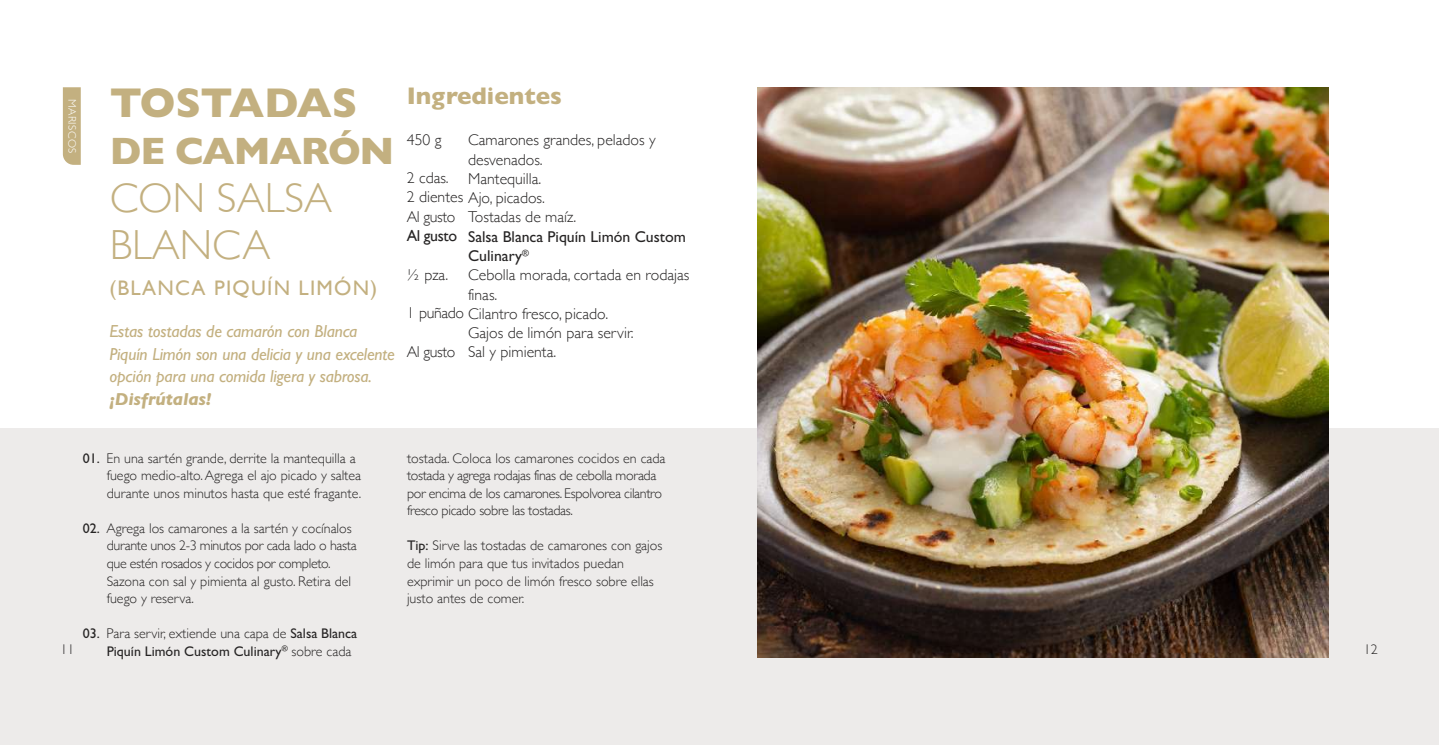
<style>
.page{position:relative;width:1439px;height:745px;background:#fff}
.page>*{position:absolute;margin:0;border:0;box-sizing:border-box;transform-origin:0 0}
.t1{font:300 42px/47.2px "Gill Sans";color:#c3b080}
.t2{font:800 42px "Gill Sans";letter-spacing:-.015em;color:#c3b080}
.t3{font:800 38.5px "Gill Sans";letter-spacing:-.025em;color:#c3b080}
.t4{font:800 24.32px "Gill Sans";color:#c3b080}
.t5{font:21px "Gill Sans";letter-spacing:.06em;color:#c3b080}
.t6{font:italic 500 17.5px/22.8px "Gill Sans";letter-spacing:-.01em;color:#c3b080}
.t7{font:italic 800 17.5px "Gill Sans";letter-spacing:-.01em;color:#c3b080}
.t8{font:300 15.75px/19.2px "Gill Sans";color:#262424}
.t9{font:500 15.75px/19.2px "Gill Sans";color:#262424}
.t10{font:15.75px "Gill Sans";letter-spacing:-.025em;color:#262424}
.t11{font:300 14px/17.5px "Gill Sans";color:#262424}
.t12{font:300 14px/17.5px "Gill Sans";letter-spacing:-.025em;color:#262424}
.t13{font:500 14px/17.5px "Gill Sans";color:#262424}
.t14{font:300 11.03px "Gill Sans";letter-spacing:.04em;color:#fff}
.s1{font-weight:300}
.s2{font-weight:500}
</style>
<div class="page">
<div style="left:0;top:428px;width:1439px;height:316px;background:#edebea"></div>
<img style="left:757px;top:88px;width:572px;height:569px">
<svg style="left:63px;top:87px;width:18px;height:78px"></svg>
<p class="t14" style="left:81px;top:99px;width:56px;rotate:90deg">MARISCOS</p>
<h1 class="t2" style="left:110px;top:78px;width:249px">TOSTADAS</h1>
<h2 class="t3" style="left:110px;top:129px;width:286px">DE CAMARÓN</h2>
<h1 class="t1" style="left:110px;top:172px;width:224px">CON SALSA<br>BLANCA</h1>
<h3 class="t5" style="left:109px;top:275px;width:269px">(BLANCA PIQUÍN LIMÓN)</h3>
<p class="t6" style="left:109px;top:319px;width:287px">Estas tostadas de camarón con Blanca<br>Piquín Limón son una delicia y una excelente opción para una comida ligera y sabrosa.</p>
<p class="t7" style="left:109px;top:389px;width:103px">¡Disfrútalas!</p>
<h3 class="t4" style="left:407px;top:82px;width:157px">Ingredientes</h3>
<p class="t8" style="left:407px;top:129px;width:36px">450 g</p>
<p class="t8" style="left:407px;top:167px;width:140px">2 cdas.<br>2 dientes Ajo, picados.<br>Al gusto</p>
<p class="t10" style="left:407px;top:226px;width:52px">Al gusto</p>
<p class="t8" style="left:407px;top:264px;width:43px">½ pza.</p>
<p class="t8" style="left:407px;top:303px;width:203px">1 puñado Cilantro fresco, picado.</p>
<p class="t8" style="left:407px;top:341px;width:50px">Al gusto</p>
<p class="t8" style="left:468px;top:130px;width:189px">Camarones grandes, pelados y desvenados.<br>Mantequilla.</p>
<p class="t8" style="left:468px;top:207px;width:109px">Tostadas de maíz.</p>
<p class="t9" style="left:468px;top:226px;width:223px">Salsa Blanca Piquín Limón Custom<br>Culinary<sup>®<br></sup><span class="s1">Cebolla morada, cortada en rodajas finas.</span></p>
<p class="t8" style="left:468px;top:322px;width:167px">Gajos de limón para servir.<br>Sal y pimienta.</p>
<p class="t11" style="left:61px;top:639px;width:15px">11</p>
<p class="t11" style="left:107px;top:448px;width:256px;text-indent:-24px"><span class="s2">01.</span> En una sartén grande, derrite la mantequilla a fuego medio-alto. Agrega el ajo picado y saltea durante unos minutos hasta que esté fragante.</p>
<p class="t11" style="left:107px;top:518px;width:251px;text-indent:-24px"><span class="s2">02.</span> Agrega los camarones a la sartén y cocínalos durante unos 2-3 minutos por cada lado o hasta que estén rosados y cocidos por completo.<br>Sazona con sal y pimienta al gusto. Retira del fuego y reserva.</p>
<p class="t13" style="left:107px;top:624px;width:252px;text-indent:-24px">03. <span class="s1">Para servir, extiende una capa de</span> Salsa Blanca<br>Piquín Limón Custom Culinary<sup>®</sup> <span class="s1">sobre cada</span></p>
<p class="t12" style="left:407px;top:448px;width:260px">tostada. Coloca los camarones cocidos en cada tostada y agrega rodajas finas de cebolla morada por encima de los camarones. Espolvorea cilantro fresco picado sobre las tostadas.</p>
<p class="t11" style="left:407px;top:536px;width:257px"><span class="s2">Tip:</span> Sirve las tostadas de camarones con gajos de limón para que tus invitados puedan exprimir un poco de limón fresco sobre ellas justo antes de comer.</p>
<p class="t11" style="left:1363px;top:639px;width:15px">12</p>
</div>
